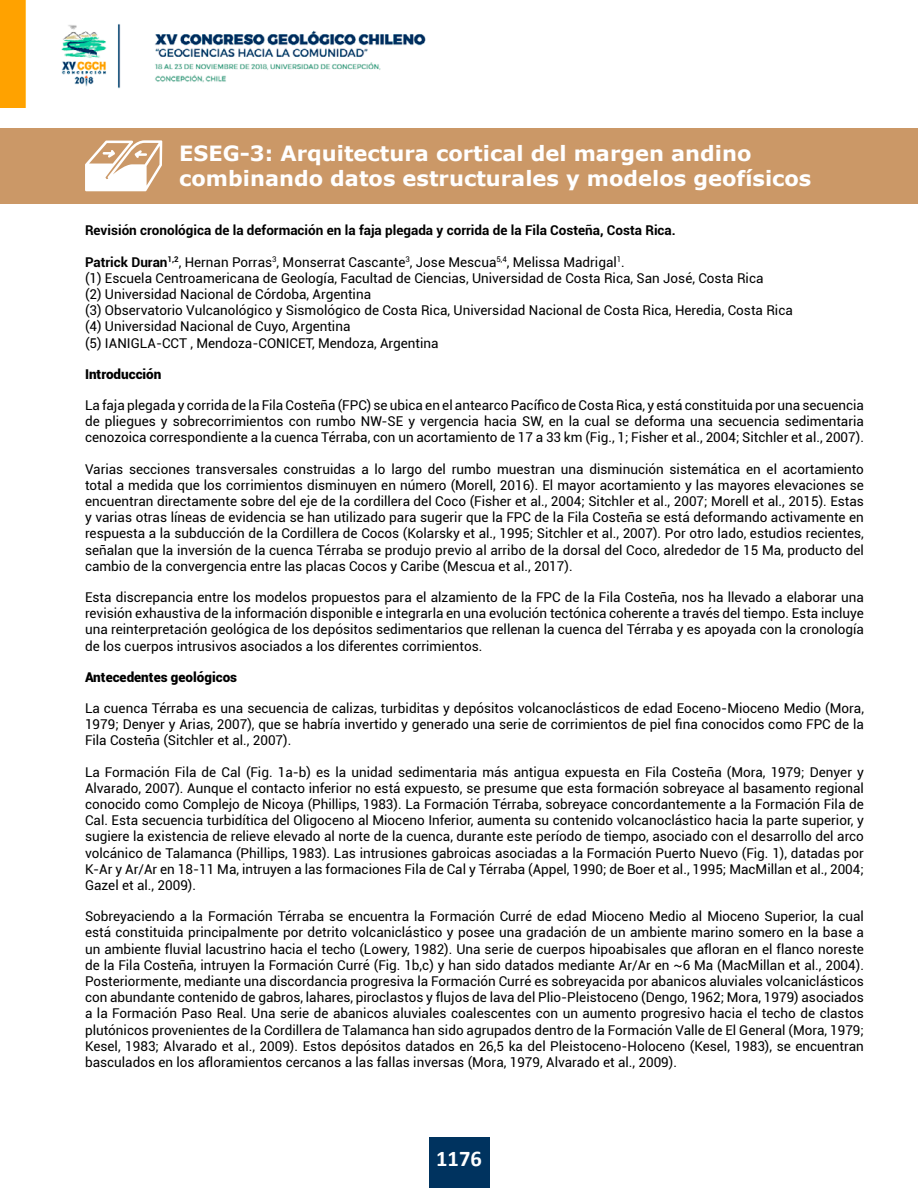
<style>
.page{position:relative;width:918px;height:1188px;background:#fff}
.page>*{position:absolute;margin:0;border:0;box-sizing:border-box;transform-origin:0 0}
.t1{font:700 22.5px "Calibri";color:#fff}
.t2{font:700 21px/25.2px "Verdana";color:#fff}
.t3{font:13.5px/16.2px "Roboto";color:#000;text-align:justify}
.t4{font:700 13.5px "Roboto";color:#000}
.t5{font:900 13.5px "Roboto";color:#000}
.s1{font-weight:700}
</style>
<div class="page">
<img style="left:0;top:0;width:426px;height:108px">
<div style="left:429px;top:1138px;width:60px;height:50px;background:#00335f"></div>
<div style="left:0;top:128px;width:918px;height:75px;background:#cb9867"></div>
<svg style="left:85px;top:140px;width:77px;height:51px"></svg>
<p class="t2" style="left:179px;top:141px;width:634px">ESEG-3: Arquitectura cortical del margen andino combinando datos estructurales y modelos geofísicos</p>
<p class="t4" style="left:85px;top:221px;width:592px">Revisión cronológica de la deformación en la faja plegada y corrida de la Fila Costeña, Costa Rica.</p>
<p class="t3" style="left:85px;top:253px;width:709px;text-align:left"><span class="s1">Patrick Duran</span><sup>1,2</sup>, Hernan Porras<sup>3</sup>, Monserrat Cascante<sup>3</sup>, Jose Mescua<sup>5,4</sup>, Melissa Madrigal<sup>1</sup>.<br>(1) Escuela Centroamericana de Geología, Facultad de Ciencias, Universidad de Costa Rica, San José, Costa Rica<br>(2) Universidad Nacional de Córdoba, Argentina<br>(3) Observatorio Vulcanológico y Sismológico de Costa Rica, Universidad Nacional de Costa Rica, Heredia, Costa Rica (4) Universidad Nacional de Cuyo, Argentina<br>(5) IANIGLA-CCT , Mendoza-CONICET, Mendoza, Argentina</p>
<p class="t5" style="left:85px;top:365px;width:78px">Introducción</p>
<p class="t3" style="left:85px;top:397px;width:780px">La faja plegada y corrida de la Fila Costeña (FPC) se ubica en el antearco Pacífico de Costa Rica, y está constituida por una secuencia de pliegues y sobrecorrimientos con rumbo NW-SE y vergencia hacia SW, en la cual se deforma una secuencia sedimentaria cenozoica correspondiente a la cuenca Térraba, con un acortamiento de 17 a 33 km (Fig., 1; Fisher et al., 2004; Sitchler et al., 2007).</p>
<p class="t3" style="left:85px;top:460px;width:780px">Varias secciones transversales construidas a lo largo del rumbo muestran una disminución sistemática en el acortamiento total a medida que los corrimientos disminuyen en número (Morell, 2016). El mayor acortamiento y las mayores elevaciones se encuentran directamente sobre del eje de la cordillera del Coco (Fisher et al., 2004; Sitchler et al., 2007; Morell et al., 2015). Estas y varias otras líneas de evidencia se han utilizado para sugerir que la FPC de la Fila Costeña se está deformando activamente en respuesta a la subducción de la Cordillera de Cocos (Kolarsky et al., 1995; Sitchler et al., 2007). Por otro lado, estudios recientes, señalan que la inversión de la cuenca Térraba se produjo previo al arribo de la dorsal del Coco, alrededor de 15 Ma, producto del cambio de la convergencia entre las placas Cocos y Caribe (Mescua et al., 2017).</p>
<p class="t3" style="left:85px;top:589px;width:780px">Esta discrepancia entre los modelos propuestos para el alzamiento de la FPC de la Fila Costeña, nos ha llevado a elaborar una revisión exhaustiva de la información disponible e integrarla en una evolución tectónica coherente a través del tiempo. Esta incluye una reinterpretación geológica de los depósitos sedimentarios que rellenan la cuenca del Térraba y es apoyada con la cronología de los cuerpos intrusivos asociados a los diferentes corrimientos.</p>
<p class="t5" style="left:85px;top:668px;width:154px">Antecedentes geológicos</p>
<p class="t3" style="left:85px;top:700px;width:780px">La cuenca Térraba es una secuencia de calizas, turbiditas y depósitos volcanoclásticos de edad Eoceno-Mioceno Medio (Mora, 1979; Denyer y Arias, 2007), que se habría invertido y generado una serie de corrimientos de piel fina conocidos como FPC de la Fila Costeña (Sitchler et al., 2007).</p>
<p class="t3" style="left:85px;top:763px;width:780px">La Formación Fila de Cal (Fig. 1a-b) es la unidad sedimentaria más antigua expuesta en Fila Costeña (Mora, 1979; Denyer y Alvarado, 2007). Aunque el contacto inferior no está expuesto, se presume que esta formación sobreyace al basamento regional conocido como Complejo de Nicoya (Phillips, 1983). La Formación Térraba, sobreyace concordantemente a la Formación Fila de Cal. Esta secuencia turbidítica del Oligoceno al Mioceno Inferior, aumenta su contenido volcanoclástico hacia la parte superior, y sugiere la existencia de relieve elevado al norte de la cuenca, durante este período de tiempo, asociado con el desarrollo del arco volcánico de Talamanca (Phillips, 1983). Las intrusiones gabroicas asociadas a la Formación Puerto Nuevo (Fig. 1), datadas por K-Ar y Ar/Ar en 18-11 Ma, intruyen a las formaciones Fila de Cal y Térraba (Appel, 1990; de Boer et al., 1995; MacMillan et al., 2004; Gazel et al., 2009).</p>
<p class="t3" style="left:85px;top:908px;width:780px">Sobreyaciendo a la Formación Térraba se encuentra la Formación Curré de edad Mioceno Medio al Mioceno Superior, la cual está constituida principalmente por detrito volcaniclástico y posee una gradación de un ambiente marino somero en la base a un ambiente fluvial lacustrino hacia el techo (Lowery, 1982). Una serie de cuerpos hipoabisales que afloran en el flanco noreste de la Fila Costeña, intruyen la Formación Curré (Fig. 1b,c) y han sido datados mediante Ar/Ar en ~6 Ma (MacMillan et al., 2004).<br>Posteriormente, mediante una discordancia progresiva la Formación Curré es sobreyacida por abanicos aluviales volcaniclásticos con abundante contenido de gabros, lahares, piroclastos y flujos de lava del Plio-Pleistoceno (Dengo, 1962; Mora, 1979) asociados a la Formación Paso Real. Una serie de abanicos aluviales coalescentes con un aumento progresivo hacia el techo de clastos plutónicos provenientes de la Cordillera de Talamanca han sido agrupados dentro de la Formación Valle de El General (Mora, 1979; Kesel, 1983; Alvarado et al., 2009). Estos depósitos datados en 26,5 ka del Pleistoceno-Holoceno (Kesel, 1983), se encuentran basculados en los afloramientos cercanos a las fallas inversas (Mora, 1979, Alvarado et al., 2009).</p>
<p class="t1" style="left:436px;top:1143px;width:47px">1176</p>
</div>
